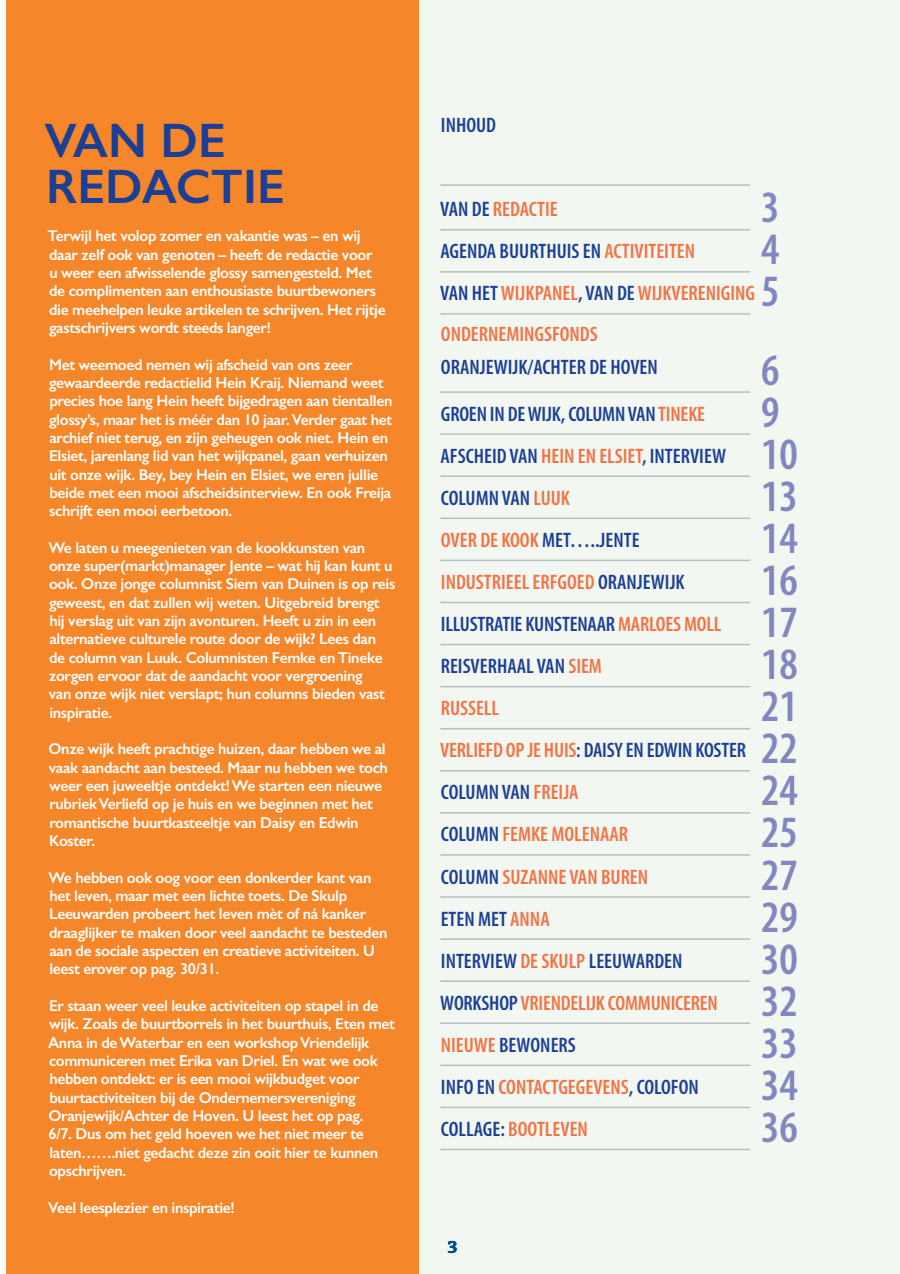
<style>
.page{position:relative;width:900px;height:1274px;background:#f3f7f2}
.page>*{position:absolute;margin:0;border:0;box-sizing:border-box;transform-origin:0 0}
.t1{font:600 48.6px/46.5px "Gill Sans";color:#1b3f94}
.t2{font:600 condensed 45px "Myriad Pro";color:#8287bf}
.t3{font:600 condensed 21px/42px "Myriad Pro";color:#1b3f94}
.t4{font:600 condensed 21px/40.5px "Myriad Pro";color:#f37243}
.t5{font:700 18px "Tisa OT";color:#014990}
.t6{font:600 15.75px/18.3px "Gill Sans";letter-spacing:-.02em;color:#fff}
.s1{color:#1b3f94}
.s2{color:#f37243}
.s3{font-size:45px;color:#8287bf}
</style>
<div class="page">
<div style="left:0;top:0;width:6px;height:1274px;background:#fff"></div>
<div style="left:6px;top:0;width:412px;height:1274px;background:#f58629"></div>
<hr style="left:440px;top:184px;width:310px;height:2px;background:#bcbdc0">
<hr style="left:440px;top:229px;width:310px;height:1px;background:#bcbdc0">
<hr style="left:440px;top:271px;width:310px;height:1px;background:#bcbdc0">
<hr style="left:440px;top:313px;width:310px;height:2px;background:#bcbdc0">
<hr style="left:440px;top:391px;width:310px;height:2px;background:#bcbdc0">
<hr style="left:440px;top:433px;width:310px;height:2px;background:#bcbdc0">
<hr style="left:440px;top:475px;width:310px;height:2px;background:#bcbdc0">
<hr style="left:440px;top:517px;width:310px;height:2px;background:#bcbdc0">
<hr style="left:440px;top:559px;width:310px;height:2px;background:#bcbdc0">
<hr style="left:440px;top:601px;width:310px;height:2px;background:#bcbdc0">
<hr style="left:440px;top:644px;width:310px;height:1px;background:#bcbdc0">
<hr style="left:440px;top:686px;width:310px;height:1px;background:#bcbdc0">
<hr style="left:440px;top:728px;width:310px;height:1px;background:#bcbdc0">
<hr style="left:440px;top:770px;width:310px;height:1px;background:#bcbdc0">
<hr style="left:440px;top:812px;width:310px;height:1px;background:#bcbdc0">
<hr style="left:440px;top:854px;width:310px;height:1px;background:#bcbdc0">
<hr style="left:440px;top:896px;width:310px;height:1px;background:#bcbdc0">
<hr style="left:440px;top:938px;width:310px;height:1px;background:#bcbdc0">
<hr style="left:440px;top:980px;width:310px;height:2px;background:#bcbdc0">
<hr style="left:440px;top:1022px;width:310px;height:2px;background:#bcbdc0">
<hr style="left:440px;top:1064px;width:310px;height:2px;background:#bcbdc0">
<hr style="left:440px;top:1106px;width:310px;height:2px;background:#bcbdc0">
<hr style="left:440px;top:1148px;width:310px;height:2px;background:#bcbdc0">
<h1 class="t1" style="left:44px;top:117px;width:242px">VAN DE<br>REDACTIE</h1>
<h3 class="t3" style="left:441px;top:104px;width:57px">INHOUD</h3>
<h3 class="t4" style="left:440px;top:189px;width:119px"><span class="s1">VAN DE</span> REDACTIE</h3>
<h2 class="t2" style="left:761px;top:183px;width:20px">3</h2>
<h3 class="t3" style="left:441px;top:231px;width:256px">AGENDA BUURTHUIS EN <span class="s2">ACTIVITEITEN</span></h3>
<h2 class="t2" style="left:761px;top:225px;width:20px">4</h2>
<h3 class="t4" style="left:440px;top:273px;width:341px"><span class="s1">VAN HET</span> WIJKPANEL<span class="s1">, VAN DE</span> WIJKVERENIGING <span class="s3">5<br></span>ONDERNEMINGSFONDS</h3>
<h3 class="t3" style="left:441px;top:346px;width:218px">ORANJEWIJK/ACHTER DE HOVEN</h3>
<h2 class="t2" style="left:761px;top:345px;width:20px">6</h2>
<h3 class="t3" style="left:441px;top:393px;width:359px">GROEN IN DE WIJK, COLUMN VAN <span class="s2">TINEKE</span> <span class="s3">9<br></span>AFSCHEID VAN <span class="s2">HEIN EN ELSIET</span>, INTERVIEW <span class="s3">10<br></span>COLUMN VAN <span class="s2">LUUK</span></h3>
<p class="t6" style="left:48px;top:227px;width:340px">Terwijl het volop zomer en vakantie was – en wij daar zelf ook van genoten – heeft de redactie voor<br>u weer een afwisselende glossy samengesteld. Met de complimenten aan enthousiaste buurtbewoners die meehelpen leuke artikelen te schrijven. Het rijtje gastschrijvers wordt steeds langer!</p>
<p class="t6" style="left:49px;top:355px;width:345px">Met weemoed nemen wij afscheid van ons zeer gewaardeerde redactielid Hein Kraij. Niemand weet precies hoe lang Hein heeft bijgedragen aan tientallen glossy’s, maar het is méér dan 10 jaar. Verder gaat het archief niet terug, en zijn geheugen ook niet. Hein en Elsiet, jarenlang lid van het wijkpanel, gaan verhuizen uit onze wijk. Bey, bey Hein en Elsiet, we eren jullie beide met een mooi afscheidsinterview. En ook Freija schrijft een mooi eerbetoon.</p>
<p class="t6" style="left:48px;top:538px;width:349px">We laten u meegenieten van de kookkunsten van onze super(markt)manager Jente – wat hij kan kunt u ook. Onze jonge columnist Siem van Duinen is op reis geweest, en dat zullen wij weten. Uitgebreid brengt hij verslag uit van zijn avonturen. Heeft u zin in een alternatieve culturele route door de wijk? Lees dan<br>de column van Luuk. Columnisten Femke en Tineke zorgen ervoor dat de aandacht voor vergroening<br>van onze wijk niet verslapt; hun columns bieden vast inspiratie.</p>
<p class="t6" style="left:49px;top:740px;width:341px">Onze wijk heeft prachtige huizen, daar hebben we al vaak aandacht aan besteed. Maar nu hebben we toch weer een juweeltje ontdekt! We starten een nieuwe rubriek Verliefd op je huis en we beginnen met het romantische buurtkasteeltje van Daisy en Edwin Koster.</p>
<p class="t6" style="left:48px;top:868px;width:341px">We hebben ook oog voor een donkerder kant van het leven, maar met een lichte toets. De Skulp Leeuwarden probeert het leven mèt of ná kanker draaglijker te maken door veel aandacht te besteden aan de sociale aspecten en creatieve activiteiten. U leest erover op pag. 30/31.</p>
<p class="t6" style="left:48px;top:996px;width:348px">Er staan weer veel leuke activiteiten op stapel in de wijk. Zoals de buurtborrels in het buurthuis, Eten met Anna in de Waterbar en een workshop Vriendelijk communiceren met Erika van Driel. En wat we ook hebben ontdekt: er is een mooi wijkbudget voor buurtactiviteiten bij de Ondernemersvereniging Oranjewijk/Achter de Hoven. U leest het op pag.<br>6/7. Dus om het geld hoeven we het niet meer te laten…….niet gedacht deze zin ooit hier te kunnen opschrijven.</p>
<p class="t6" style="left:48px;top:1197px;width:188px">Veel leesplezier en inspiratie!</p>
<h2 class="t2" style="left:761px;top:471px;width:38px">13</h2>
<h3 class="t3" style="left:441px;top:519px;width:200px"><span class="s2">OVER DE KOOK</span> MET…..JENTE</h3>
<h2 class="t2" style="left:761px;top:513px;width:38px">14</h2>
<h3 class="t4" style="left:441px;top:562px;width:245px">INDUSTRIEEL ERFGOED <span class="s1">ORANJEWIJK</span></h3>
<h2 class="t2" style="left:761px;top:555px;width:38px">16</h2>
<h3 class="t3" style="left:441px;top:603px;width:359px">ILLUSTRATIE KUNSTENAAR <span class="s2">MARLOES MOLL</span> <span class="s3">17<br></span>REISVERHAAL VAN <span class="s2">SIEM</span></h3>
<h2 class="t2" style="left:761px;top:639px;width:38px">18</h2>
<h3 class="t4" style="left:441px;top:688px;width:60px">RUSSELL</h3>
<h2 class="t2" style="left:761px;top:681px;width:38px">21</h2>
<h3 class="t3" style="left:440px;top:729px;width:359px"><span class="s2">VERLIEFD OP JE HUIS</span>: DAISY EN EDWIN KOSTER <span class="s3">22<br></span>COLUMN VAN <span class="s2">FREIJA</span></h3>
<h2 class="t2" style="left:761px;top:766px;width:38px">24</h2>
<h3 class="t4" style="left:441px;top:814px;width:189px"><span class="s1">COLUMN</span> FEMKE MOLENAAR</h3>
<h2 class="t2" style="left:761px;top:808px;width:38px">25</h2>
<h3 class="t4" style="left:441px;top:856px;width:209px"><span class="s1">COLUMN</span> SUZANNE VAN BUREN</h3>
<h2 class="t2" style="left:761px;top:850px;width:38px">27</h2>
<h3 class="t3" style="left:441px;top:898px;width:111px">ETEN MET <span class="s2">ANNA</span></h3>
<h2 class="t2" style="left:761px;top:892px;width:38px">29</h2>
<h3 class="t3" style="left:441px;top:940px;width:243px">INTERVIEW <span class="s2">DE SKULP</span> LEEUWARDEN</h3>
<h2 class="t2" style="left:761px;top:934px;width:38px">30</h2>
<h3 class="t4" style="left:440px;top:982px;width:359px;line-height:42px"><span class="s1">WORKSHOP</span> VRIENDELIJK COMMUNICEREN <span class="s3">32<br></span>NIEUWE <span class="s1">BEWONERS</span></h3>
<h2 class="t2" style="left:761px;top:1018px;width:38px">33</h2>
<h3 class="t4" style="left:441px;top:1067px;width:259px"><span class="s1">INFO EN</span> CONTACTGEGEVENS<span class="s1">, COLOFON</span></h3>
<h2 class="t2" style="left:761px;top:1060px;width:38px">34</h2>
<h3 class="t4" style="left:441px;top:1109px;width:149px"><span class="s1">COLLAGE:</span> BOOTLEVEN</h3>
<h2 class="t2" style="left:761px;top:1102px;width:38px">36</h2>
<p class="t5" style="left:447px;top:1232px;width:12px">3</p>
</div>
